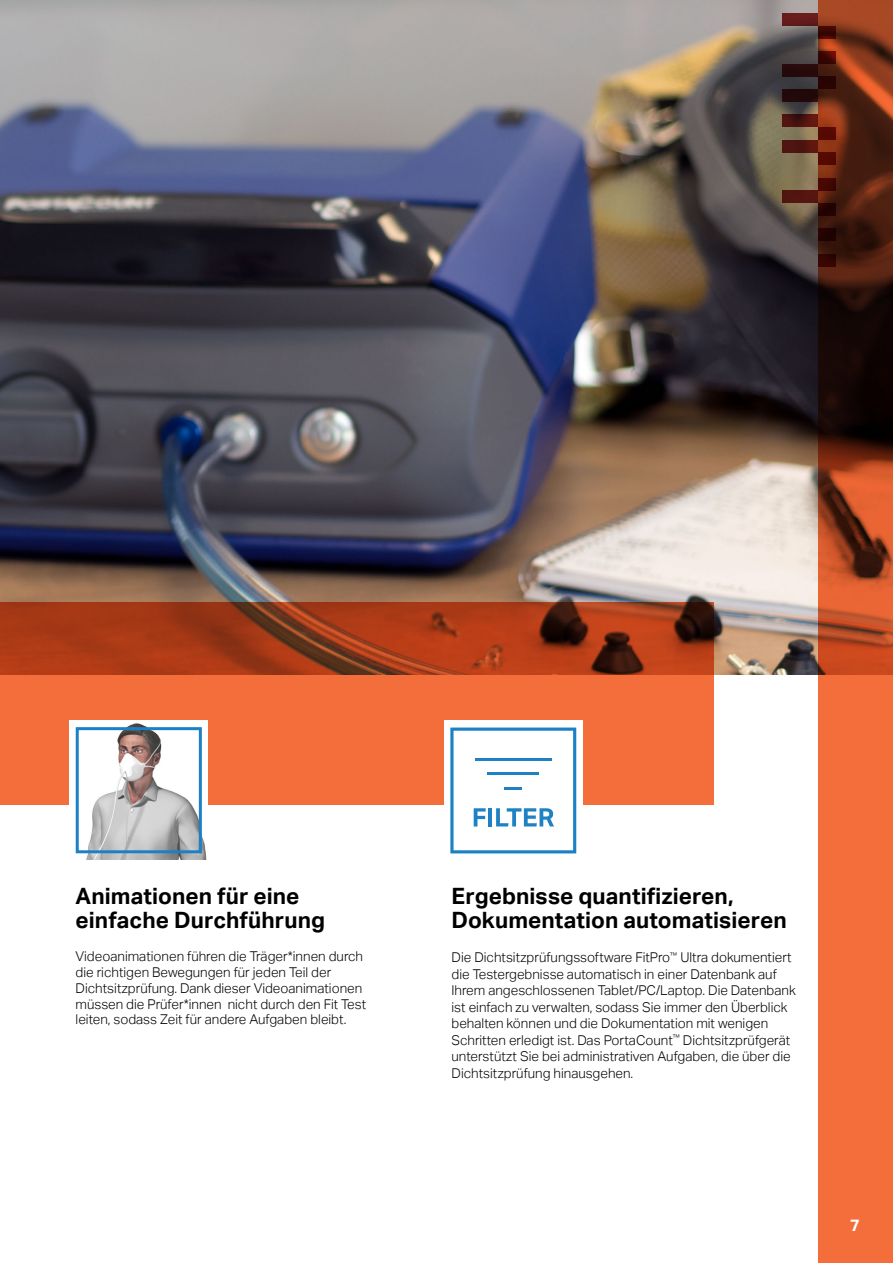
<style>
.page{position:relative;width:893px;height:1263px;background:#fff}
.page>*{position:absolute;margin:0;border:0;box-sizing:border-box;transform-origin:0 0}
.t1{font:700 22.5px/24px "Aktiv Grotesk";letter-spacing:.005em;color:#000}
.t2{font:700 16.5px "Aktiv Grotesk";color:#fff}
.t3{font:300 13.5px/16.5px "Aktiv Grotesk";color:#000}
</style>
<div class="page">
<img style="left:0;top:0;width:818px;height:674px">
<svg style="left:0;top:602px;width:714px;height:203px;background:#ce562b"></svg>
<svg style="left:818px;top:0;width:75px;height:1263px;background:#ac4b27"></svg>
<div style="left:782px;top:13px;width:36px;height:13px;background:#661c1c"></div>
<svg style="left:782px;top:140px;width:36px;height:12px"></svg>
<svg style="left:782px;top:115px;width:36px;height:12px"></svg>
<div style="left:782px;top:64px;width:36px;height:13px;background:#260a0b"></div>
<div style="left:782px;top:191px;width:36px;height:12px;background:#541510"></div>
<div style="left:782px;top:89px;width:36px;height:13px;background:#21090a"></div>
<svg style="left:818px;top:26px;width:18px;height:13px"></svg>
<svg style="left:818px;top:51px;width:18px;height:13px"></svg>
<div style="left:818px;top:77px;width:18px;height:12px;background:#270402"></div>
<div style="left:818px;top:127px;width:18px;height:13px;background:#560903"></div>
<div style="left:818px;top:152px;width:18px;height:13px;background:#560903"></div>
<svg style="left:818px;top:178px;width:18px;height:13px"></svg>
<svg style="left:818px;top:203px;width:18px;height:13px"></svg>
<div style="left:818px;top:228px;width:18px;height:13px;background:#200301"></div>
<svg style="left:818px;top:254px;width:18px;height:12px"></svg>
<img style="left:69px;top:720px;width:138px;height:140px">
<div style="left:444px;top:720px;width:139px;height:139px;background:#fff"></div>
<svg style="left:450px;top:727px;width:126px;height:126px"></svg>
<div style="left:76px;top:727px;width:126px;height:126px;border:3px solid #1b80c4"></div>
<h1 class="t1" style="left:76px;top:884px;width:251px">Animationen für eine einfache Durchführung</h1>
<p class="t3" style="left:76px;top:949px;width:292px;line-height:15.8px">Videoanimationen führen die Träger*innen durch die richtigen Bewegungen für jeden Teil der Dichtsitzprüfung. Dank dieser Videoanimationen müssen die Prüfer*innen nicht durch den Fit Test leiten, sodass Zeit für andere Aufgaben bleibt.</p>
<h1 class="t1" style="left:452px;top:884px;width:337px">Ergebnisse quantifizieren,<br>Dokumentation automatisieren</h1>
<p class="t3" style="left:452px;top:949px;width:346px">Die Dichtsitzprüfungssoftware FitPro<sup>™</sup> Ultra dokumentiert die Testergebnisse automatisch in einer Datenbank auf Ihrem angeschlossenen Tablet/PC/Laptop. Die Datenbank ist einfach zu verwalten, sodass Sie immer den Überblick behalten können und die Dokumentation mit wenigen Schritten erledigt ist. Das PortaCount<sup>™</sup> Dichtsitzprüfgerät unterstützt Sie bei administrativen Aufgaben, die über die Dichtsitzprüfung hinausgehen.</p>
<p class="t2" style="left:850px;top:1216px;width:11px">7</p>
</div>
